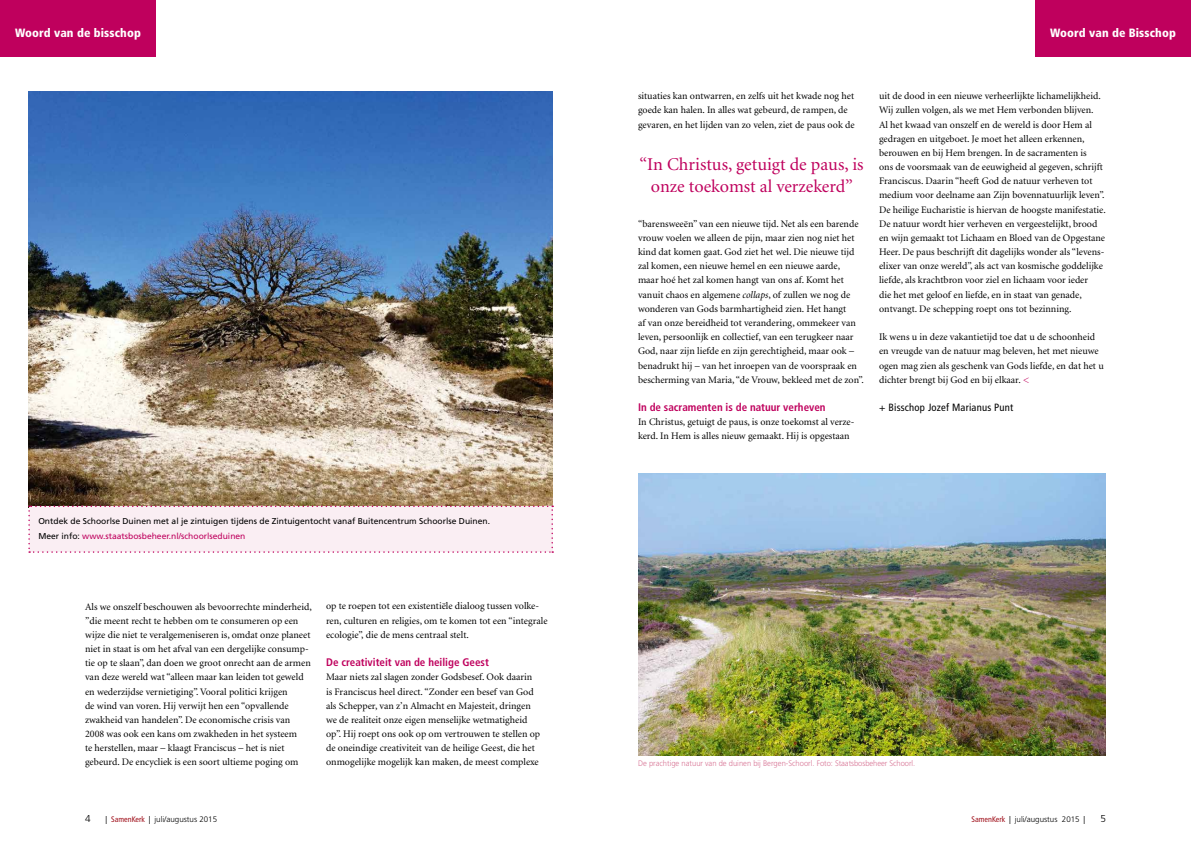
<style>
.page{position:relative;width:1191px;height:842px;background:#fff}
.page>*{position:absolute;margin:0;border:0;box-sizing:border-box;transform-origin:0 0}
.t1{font:18px/21.6px "Minion";color:#bf005d;text-align:center}
.t2{font:900 condensed 12px "Frutiger";letter-spacing:.01em;color:#fff}
.t3{font:700 condensed 11px "Frutiger";color:#bf005d}
.t4{font:condensed 10.5px "Frutiger";letter-spacing:.02em;color:#000}
.t5{font:10px/14.2px "Minion";color:#000}
.t6{font:300 10px "Frutiger";color:#000}
.t7{font:8.5px/14.2px "Frutiger";color:#000}
.t8{font:300 8px "Frutiger";color:#d87595;scale:.95 1}
.t9{font:300 8px "Frutiger";color:#000}
.s1{color:#bf005d}
.s2{font-style:italic}
.s3{font-weight:400;font-stretch:condensed}
.s4{font-weight:400;font-stretch:condensed;color:#a0111c}
</style>
<div class="page">
<div style="left:0;top:0;width:156px;height:57px;background:#bf005d"></div>
<img style="left:28px;top:91px;width:525px;height:415px">
<div style="left:1035px;top:0;width:156px;height:57px;background:#bf005d"></div>
<img style="left:638px;top:474px;width:468px;height:281px">
<div style="left:28px;top:506px;width:525px;height:47px;background:#faeef3"></div>
<p class="t2" style="left:15px;top:26px;width:127px">Woord van de bisschop</p>
<p class="t2" style="left:1050px;top:26px;width:127px">Woord van de Bisschop</p>
<p class="t7" style="left:38px;top:514px;width:453px">Ontdek de Schoorlse Duinen met al je zintuigen tijdens de Zintuigentocht vanaf Buitencentrum Schoorlse Duinen.<br>Meer info: <span class="s1">www.staatsbosbeheer.nl/schoorlseduinen</span></p>
<p class="t5" style="left:85px;top:600px;width:228px">Als we onszelf beschouwen als bevoorrechte minderheid, ”die meent recht te hebben om te consumeren op een wijze die niet te veralgemeniseren is, omdat onze planeet niet in staat is om het afval van een dergelijke consump&shy;tie op te slaan”, dan doen we groot onrecht aan de armen van deze wereld wat “alleen maar kan leiden tot geweld en wederzijdse vernietiging”. Vooral politici krijgen<br>de wind van voren. Hij verwijt hen een “opvallende zwakheid van handelen”. De economische crisis van 2008 was ook een kans om zwakheden in het systeem<br>te herstellen, maar – klaagt Franciscus – het is niet gebeurd. De encycliek is een soort ultieme poging om</p>
<p class="t5" style="left:326px;top:599px;width:223px">op te roepen tot een existentiële dialoog tussen volke&shy;ren, culturen en religies, om te komen tot een “integrale ecologie”, die de mens centraal stelt.</p>
<p class="t3" style="left:326px;top:656px;width:164px">De creativiteit van de heilige Geest</p>
<p class="t5" style="left:326px;top:670px;width:216px">Maar niets zal slagen zonder Godsbesef. Ook daarin is Franciscus heel direct. “Zonder een besef van God als Schepper, van z’n Almacht en Majesteit, dringen we de realiteit onze eigen menselijke wetmatigheid op”. Hij roept ons ook op om vertrouwen te stellen op de oneindige creativiteit van de heilige Geest, die het onmogelijke mogelijk kan maken, de meest complexe</p>
<p class="t5" style="left:638px;top:89px;width:218px">situaties kan ontwarren, en zelfs uit het kwade nog het goede kan halen. In alles wat gebeurd, de rampen, de gevaren, en het lijden van zo velen, ziet de paus ook de</p>
<h1 class="t1" style="left:639px;top:154px;width:226px">“In Christus, getuigt de paus, is onze toekomst al verzekerd”</h1>
<p class="t5" style="left:638px;top:217px;width:227px">“barensweeën” van een nieuwe tijd. Net als een barende vrouw voelen we alleen de pijn, maar zien nog niet het kind dat komen gaat. God ziet het wel. Die nieuwe tijd zal komen, een nieuwe hemel en een nieuwe aarde,<br>maar hoé het zal komen hangt van ons af. Komt het vanuit chaos en algemene <span class="s2">collaps</span>, of zullen we nog de wonderen van Gods barmhartigheid zien. Het hangt<br>af van onze bereidheid tot verandering, ommekeer van leven, persoonlijk en collectief, van een terugkeer naar God, naar zijn liefde en zijn gerechtigheid, maar ook – benadrukt hij – van het inroepen van de voorspraak en bescherming van Maria, “de Vrouw, bekleed met de zon”.</p>
<p class="t3" style="left:638px;top:401px;width:189px">In de sacramenten is de natuur verheven</p>
<p class="t5" style="left:638px;top:415px;width:218px">In Christus, getuigt de paus, is onze toekomst al verze&shy;kerd. In Hem is alles nieuw gemaakt. Hij is opgestaan</p>
<p class="t5" style="left:879px;top:89px;width:228px">uit de dood in een nieuwe verheerlijkte lichamelijkheid.<br>Wij zullen volgen, als we met Hem verbonden blijven.<br>Al het kwaad van onszelf en de wereld is door Hem al gedragen en uitgeboet. Je moet het alleen erkennen, berouwen en bij Hem brengen. In de sacramenten is<br>ons de voorsmaak van de eeuwigheid al gegeven, schrijft Franciscus. Daarin “heeft God de natuur verheven tot medium voor deelname aan Zijn bovennatuurlijk leven”.<br>De heilige Eucharistie is hiervan de hoogste manifestatie.<br>De natuur wordt hier verheven en vergeestelijkt, brood en wijn gemaakt tot Lichaam en Bloed van de Opgestane Heer. De paus beschrijft dit dagelijks wonder als “levens&shy;elixer van onze wereld”, als act van kosmische goddelijke liefde, als krachtbron voor ziel en lichaam voor ieder<br>die het met geloof en liefde, en in staat van genade, ontvangt. De schepping roept ons tot bezinning.</p>
<p class="t5" style="left:879px;top:330px;width:226px">Ik wens u in deze vakantietijd toe dat u de schoonheid en vreugde van de natuur mag beleven, het met nieuwe ogen mag zien als geschenk van Gods liefde, en dat het u dichter brengt bij God en bij elkaar. <span class="s1">&lt;</span></p>
<p class="t4" style="left:879px;top:401px;width:136px">+ Bisschop Jozef Marianus Punt</p>
<p class="t8" style="left:638px;top:758px;width:293px">De prachtige natuur van de duinen bij Bergen-Schoorl. Foto: Staatsbosbeheer Schoorl.</p>
<p class="t6" style="left:85px;top:813px;width:7px">4</p>
<p class="t9" style="left:106px;top:815px;width:113px"><span class="s3">|</span> <span class="s4">SamenKerk</span> <span class="s3">|</span> juli/augustus 2015</p>
<p class="t9" style="left:971px;top:815px;width:115px"><span class="s4">SamenKerk</span> <span class="s3">|</span> juli/augustus 2015 <span class="s3">|</span></p>
<p class="t6" style="left:1100px;top:813px;width:7px">5</p>
</div>
